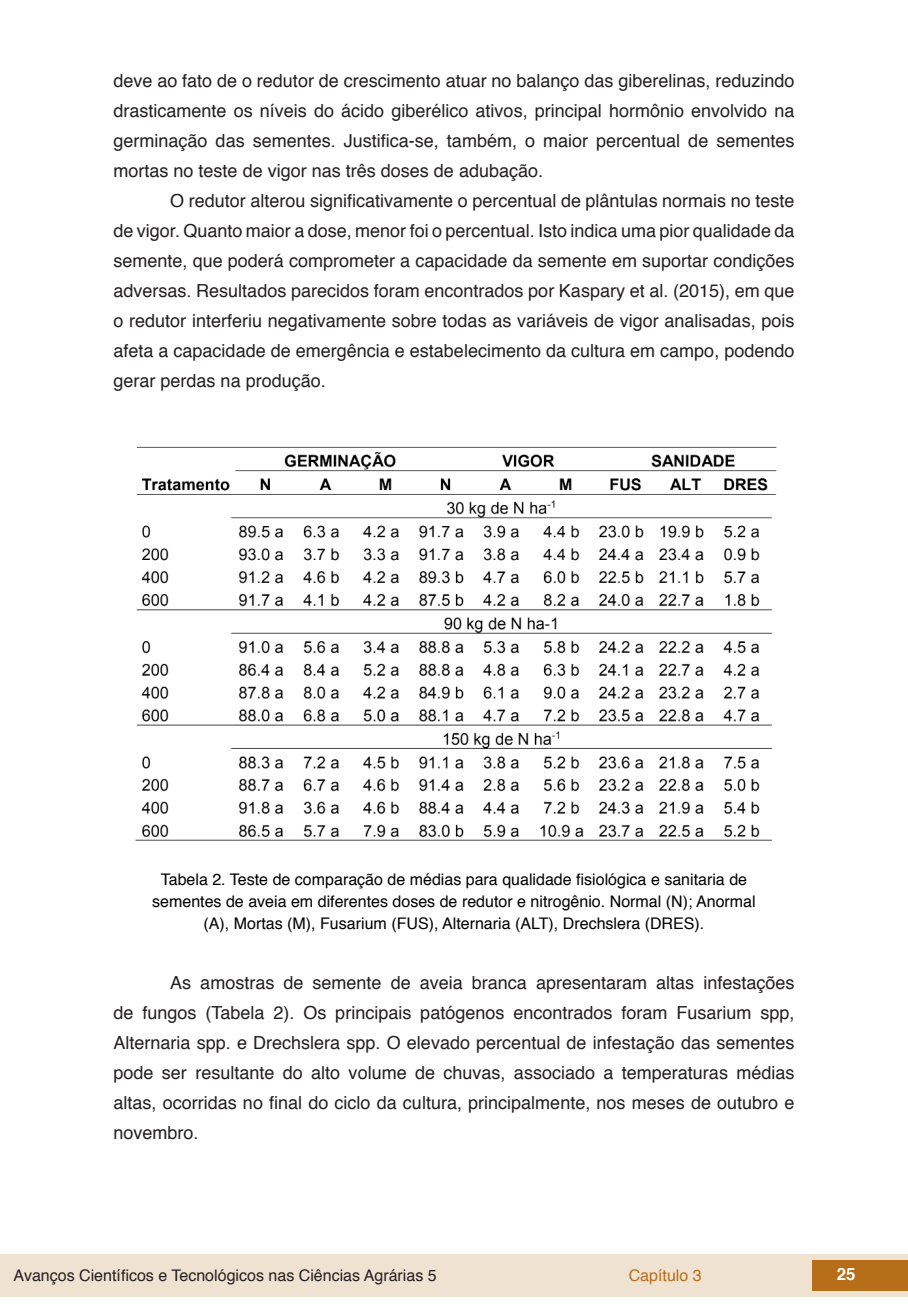
<style>
.page{position:relative;width:908px;height:1304px;background:#fff}
.page>*{position:absolute;margin:0;border:0;box-sizing:border-box;transform-origin:0 0}
.txt{font:18px/30px "Helvetica";color:#231f20;text-align:justify}
.t1{font:700 16.8px "Helvetica";color:#fff}
.info_tab_graf_imag{font:16px/22px "Helvetica";color:#000;text-align:center}
.t2{font:16px "Helvetica";color:#231f20}
.t3{font:16px "Helvetica";color:#b66e19}
</style>
<div class="page">
<div style="left:0;top:1254px;width:906px;height:43px;background:#f0e2d1"></div>
<div style="left:812px;top:1261px;width:95px;height:30px;background:#b66e19"></div>
<img style="left:135px;top:446px;width:642px;height:394px">
<p class="txt" style="left:113px;top:66px;width:682px">deve ao fato de o redutor de crescimento atuar no balanço das giberelinas, reduzindo drasticamente os níveis do ácido giberélico ativos, principal hormônio envolvido na germinação das sementes. Justifica-se, também, o maior percentual de sementes mortas no teste de vigor nas três doses de adubação.</p>
<p class="txt" style="left:113px;top:186px;width:682px;text-indent:57px">O redutor alterou significativamente o percentual de plântulas normais no teste de vigor. Quanto maior a dose, menor foi o percentual. Isto indica uma pior qualidade da semente, que poderá comprometer a capacidade da semente em suportar condições adversas. Resultados parecidos foram encontrados por Kaspary et al. (2015), em que o redutor interferiu negativamente sobre todas as variáveis de vigor analisadas, pois afeta a capacidade de emergência e estabelecimento da cultura em campo, podendo gerar perdas na produção.</p>
<p class="info_tab_graf_imag" style="left:152px;top:869px;width:604px">Tabela 2. Teste de comparação de médias para qualidade fisiológica e sanitaria de sementes de aveia em diferentes doses de redutor e nitrogênio. Normal (N); Anormal (A), Mortas (M), Fusarium (FUS), Alternaria (ALT), Drechslera (DRES).</p>
<p class="txt" style="left:113px;top:968px;width:682px;text-indent:57px">As amostras de semente de aveia branca apresentaram altas infestações de fungos (Tabela 2). Os principais patógenos encontrados foram Fusarium spp, Alternaria spp. e Drechslera spp. O elevado percentual de infestação das sementes pode ser resultante do alto volume de chuvas, associado a temperaturas médias altas, ocorridas no final do ciclo da cultura, principalmente, nos meses de outubro e novembro.</p>
<p class="t2" style="left:14px;top:1263px;width:424px">Avanços Científicos e Tecnológicos nas Ciências Agrárias 5</p>
<p class="t3" style="left:628px;top:1263px;width:74px">Capítulo 3</p>
<p class="t1" style="left:836px;top:1261px;width:20px">25</p>
</div>
